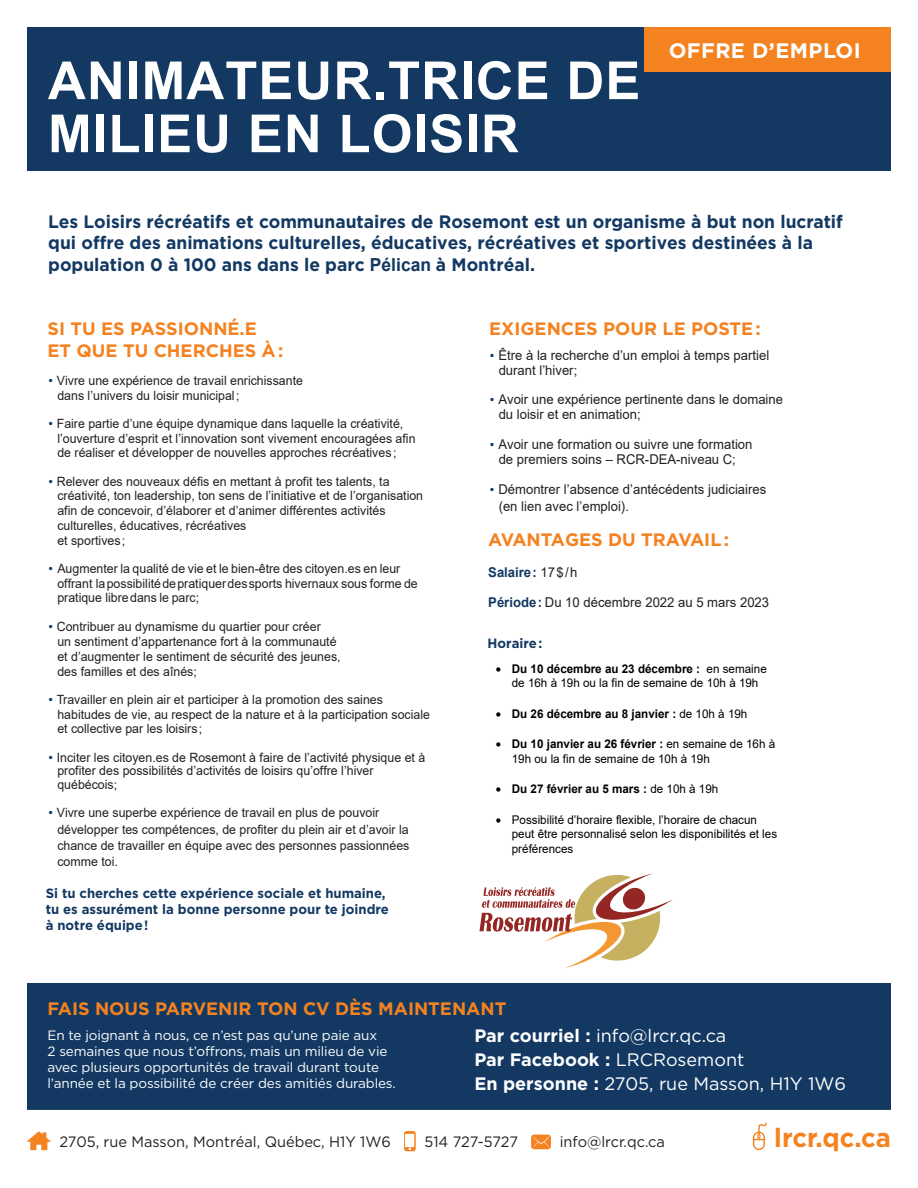
<style>
.page{position:relative;width:918px;height:1188px;background:#fff}
.page>*{position:absolute;margin:0;border:0;box-sizing:border-box;transform-origin:0 0}
.t1{font:700 52.5px/53.1px "Arial";letter-spacing:.02em;color:#fff}
.t2{font:700 26.4px "Gotham HTF";color:#f58220}
.t3{font:700 21px "Gotham HTF";letter-spacing:.02em;color:#fff}
.t4{font:700 18px/21.6px "Gotham HTF";color:#133963}
.t5{font:700 18px/21.6px "Gotham HTF";color:#f58220}
.t6{font:18px/23.9px "Gotham HTF";color:#fff}
.t7{font:15px "Gotham HTF";color:#231f20}
.t8{font:13.5px/14.5px "Arial";color:#231f20}
.t9{font:13.5px/16.2px "Gotham HTF";letter-spacing:-.01em;color:#fff}
.t10{font:700 13.5px/16.2px "Gotham HTF";color:#133963}
.t11{font:12.75px/14.7px "Arial";color:#231f20}
.t12{font:12px/14.4px "Arial";color:#000}
.t13{font:700 12px "Arial";color:#000}
.s1{font-family:"Arial"}
.s2{font-family:"Gotham HTF";color:#133963}
.s3{font-family:"Gotham HTF";font-size:12.75px;color:#133963}
.s4{font-weight:700;color:#133963}
.s5{font-weight:700}
.s6{font-weight:400}
</style>
<div class="page">
<div style="left:27px;top:27px;width:864px;height:144px;background:#133963"></div>
<div style="left:645px;top:27px;width:246px;height:45px;background:#f58220"></div>
<div style="left:27px;top:983px;width:864px;height:127px;background:#133963"></div>
<svg style="left:27px;top:1131px;width:24px;height:19px"></svg>
<svg style="left:404px;top:1131px;width:12px;height:20px"></svg>
<div style="left:531px;top:1135px;width:20px;height:14px;background:#f58220;border-radius:3px"></div>
<svg style="left:533px;top:1135px;width:17px;height:13px"></svg>
<svg style="left:753px;top:1123px;width:14px;height:27px"></svg>
<svg style="left:480px;top:873px;width:193px;height:95px"></svg>
<h1 class="t1" style="left:48px;top:55px;width:594px">ANIMATEUR.TRICE DE<br>MILIEU EN LOISIR</h1>
<h3 class="t3" style="left:669px;top:38px;width:194px">OFFRE D’EMPLOI</h3>
<h3 class="t4" style="left:48px;top:210px;width:796px">Les Loisirs récréatifs et communautaires de Rosemont est un organisme à but non lucratif qui offre des animations culturelles, éducatives, récréatives et sportives destinées à la population 0 à 100 ans dans le parc <span class="s1">Pélican</span> à Montréal.</h3>
<h3 class="t5" style="left:48px;top:317px;width:237px">SI TU ES PASSIONNÉ.E<br>ET QUE TU CHERCHES À:</h3>
<p class="t11" style="left:57px;top:373px;width:247px;text-indent:-10px"><span class="s2">•</span> Vivre une expérience de travail enrichissante dans l’univers du loisir municipal ;</p>
<p class="t11" style="left:57px;top:416px;width:360px;text-indent:-10px"><span class="s2">•</span> Faire partie d’une équipe dynamique dans laquelle la créativité, l’ouverture d’esprit et l’innovation sont vivement encouragées afin de réaliser et développer de nouvelles approches récréatives ;</p>
<p class="t11" style="left:57px;top:474px;width:367px;text-indent:-10px"><span class="s2">•</span> Relever des nouveaux défis en mettant à profit tes talents, ta créativité, ton leadership, ton sens de l’initiative et de l’organisation afin de concevoir, d’élaborer et d’animer différentes activités culturelles, éducatives, récréatives<br>et sportives ;</p>
<p class="t11" style="left:57px;top:561px;width:362px;text-indent:-10px"><span class="s2">•</span> Augmenter la qualité de vie et le bien-être des citoyen.es en leur offrant la possibilité de pratiquer des sports hivernaux sous forme de pratique libre dans le parc;</p>
<p class="t11" style="left:57px;top:619px;width:285px;text-indent:-10px"><span class="s2">•</span> Contribuer au dynamisme du quartier pour créer<br>un sentiment d’appartenance fort à la communauté et d’augmenter le sentiment de sécurité des jeunes, des familles et des aînés;</p>
<p class="t11" style="left:57px;top:693px;width:374px;text-indent:-10px"><span class="s2">•</span> Travailler en plein air et participer à la promotion des saines habitudes de vie, au respect de la nature et à la participation sociale et collective par les loisirs ;</p>
<p class="t11" style="left:57px;top:750px;width:369px;line-height:13.6px;text-indent:-10px"><span class="s2">•</span> Inciter les citoyen.es de Rosemont à faire de l’activité physique et à profiter des possibilités d’activités de loisirs qu’offre l’hiver québécois;</p>
<p class="t11" style="left:57px;top:805px;width:354px;line-height:16.2px;text-indent:-10px"><span class="s2">•</span> Vivre une superbe expérience de travail en plus de pouvoir développer tes compétences, de profiter du plein air et d’avoir la chance de travailler en équipe avec des personnes passionnées comme toi.</p>
<p class="t10" style="left:46px;top:885px;width:345px">Si tu cherches cette expérience sociale et humaine, tu es assurément la bonne personne pour te joindre à notre équipe!</p>
<h3 class="t5" style="left:489px;top:317px;width:273px">EXIGENCES POUR LE POSTE:</h3>
<p class="t8" style="left:499px;top:348px;width:272px;text-indent:-10px"><span class="s3">•</span> Être à la recherche d’un emploi à temps partiel durant l’hiver;</p>
<p class="t8" style="left:499px;top:392px;width:286px;line-height:15.1px;text-indent:-10px"><span class="s3">•</span> Avoir une expérience pertinente dans le domaine du loisir et en animation;</p>
<p class="t8" style="left:489px;top:436px;width:265px;line-height:15.9px;text-align:center"><span class="s3">•</span> Avoir une formation ou suivre une formation de premiers soins – RCR-DEA-niveau C;</p>
<p class="t8" style="left:499px;top:481px;width:269px;line-height:17.1px;text-indent:-10px"><span class="s3">•</span> Démontrer l’absence d’antécédents judiciaires (en lien avec l’emploi).</p>
<h3 class="t5" style="left:488px;top:529px;width:242px">AVANTAGES DU TRAVAIL :</h3>
<p class="t8" style="left:488px;top:558px;width:282px;line-height:29.7px"><span class="s4">Salaire :</span> 17 $ / h<br><span class="s4">Période :</span> Du 10 décembre 2022 au 5 mars 2023</p>
<p class="t10" style="left:488px;top:635px;width:56px">Horaire :</p>
<p class="t12" style="left:512px;top:661px;width:256px;text-indent:-16px">• <span class="s5">Du 10 décembre au 23 décembre :</span> en semaine de 16h à 19h ou la fin de semaine de 10h à 19h</p>
<p class="t13" style="left:496px;top:705px;width:253px">• Du 26 décembre au 8 janvier : <span class="s6">de 10h à 19h</span></p>
<p class="t12" style="left:512px;top:737px;width:265px;text-indent:-16px">• <span class="s5">Du 10 janvier au 26 février :</span> en semaine de 16h à<br>19h ou la fin de semaine de 10h à 19h</p>
<p class="t13" style="left:496px;top:780px;width:224px">• Du 27 février au 5 mars : <span class="s6">de 10h à 19h</span></p>
<p class="t12" style="left:512px;top:812px;width:267px;text-indent:-16px">• Possibilité d’horaire flexible, l’horaire de chacun peut être personnalisé selon les disponibilités et les préférences</p>
<h3 class="t5" style="left:48px;top:997px;width:460px">FAIS NOUS PARVENIR TON CV DÈS MAINTENANT</h3>
<p class="t9" style="left:48px;top:1027px;width:350px">En te joignant à nous, ce n’est pas qu’une paie aux<br>2 semaines que nous t’offrons, mais un milieu de vie avec plusieurs opportunités de travail durant toute l’année et la possibilité de créer des amitiés durables.</p>
<h3 class="t6" style="left:474px;top:1024px;width:373px"><span class="s5">Par courriel :</span> info@lrcr.qc.ca<br><span class="s5">Par Facebook :</span> LRCRosemont<br><span class="s5">En personne :</span> 2705, rue Masson, H1Y 1W6</h3>
<p class="t7" style="left:59px;top:1134px;width:333px">2705, rue Masson, Montréal, Québec, H1Y 1W6</p>
<p class="t7" style="left:424px;top:1134px;width:95px">514 727-5727</p>
<p class="t7" style="left:560px;top:1134px;width:107px">info@lrcr.qc.ca</p>
<h2 class="t2" style="left:774px;top:1123px;width:118px">lrcr.qc.ca</h2>
</div>
